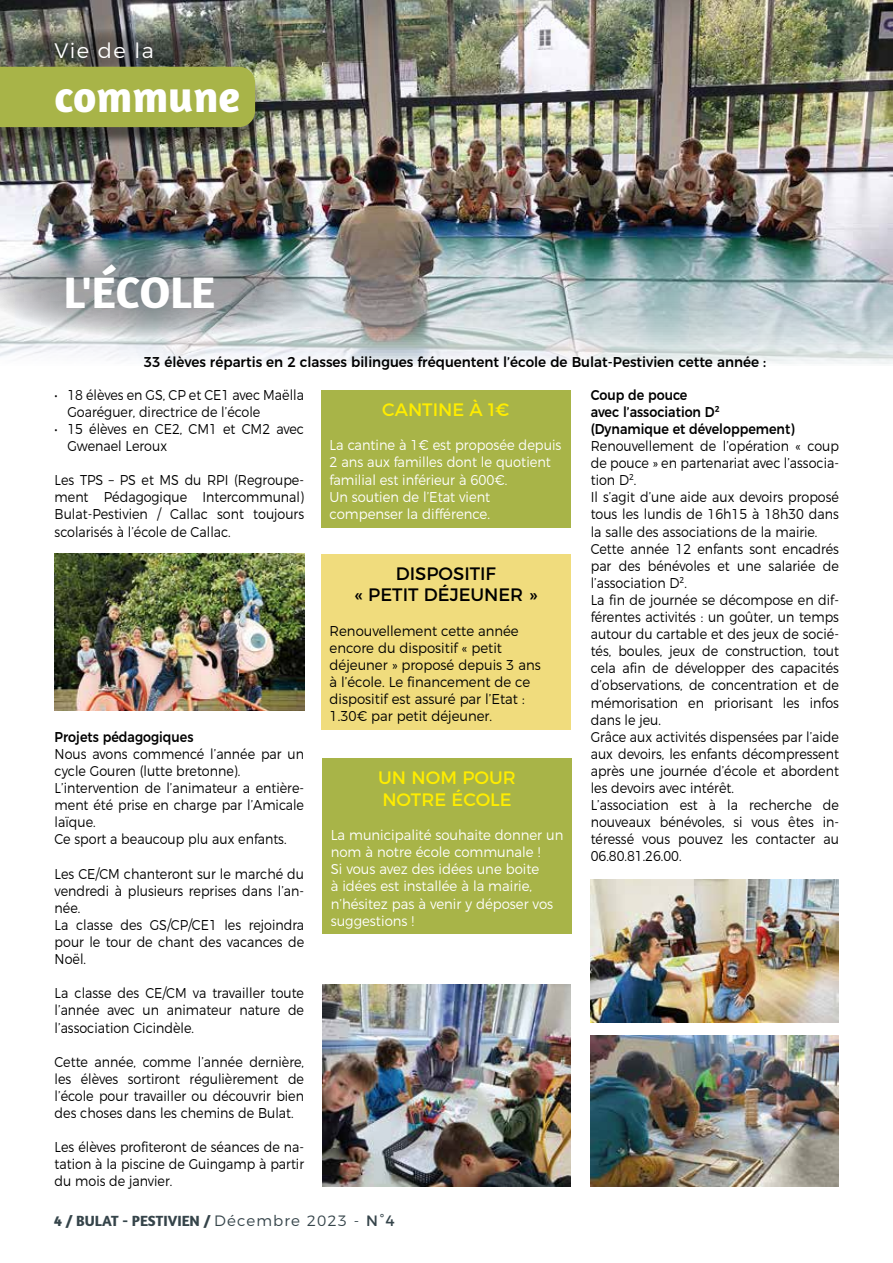
<style>
.page{position:relative;width:893px;height:1263px;background:#fff}
.page>*{position:absolute;margin:0;border:0;box-sizing:border-box;transform-origin:0 0}
.t1{font:700 45px "Amaranth";color:#fff}
.t2{font:300 21px "Montserrat";letter-spacing:.06em;color:#fff}
.t3{font:18px/21.6px "Montserrat";color:#ffed00}
.t4{font:18px/21.6px "Montserrat";color:#000;text-align:center}
.t5{font:700 15px "Amaranth";color:#35444a}
.t6{font:300 14.25px/17.1px "Montserrat";color:#000;scale:.89 1}
.t7{font:300 14.25px/17.1px "Montserrat";color:#000;scale:.93 1}
.t8{font:300 14.25px/17.1px "Montserrat";color:#fff;scale:.93 1}
.t9{font:300 14.25px/17.1px "Montserrat";color:#fff;scale:.91 1}
.t10{font:500 14.25px "Montserrat";color:#000;scale:.95 1}
.t11{font:500 14.25px/17.1px "Montserrat";color:#000;scale:.89 1}
.s1{font-family:"Montserrat";font-weight:300}
.s2{font-family:"Montserrat";font-weight:400}
</style>
<div class="page">
<img style="left:0;top:0;width:893px;height:364px">
<svg style="left:0;top:239px;width:320px;height:99px;background:#a4aeb0"></svg>
<div style="left:0;top:70px;width:263px;height:76px;background:#000;opacity:.5"></div>
<svg style="left:0;top:29px;width:255px;height:98px;background:#88914b"></svg>
<img style="left:54px;top:554px;width:250px;height:156px">
<div style="left:321px;top:554px;width:250px;height:175px;background:#f0dc7d"></div>
<div style="left:321px;top:390px;width:250px;height:137px;background:#a8b448"></div>
<div style="left:322px;top:758px;width:250px;height:176px;background:#a8b448"></div>
<img style="left:322px;top:984px;width:249px;height:202px">
<img style="left:591px;top:1035px;width:248px;height:151px">
<img style="left:591px;top:879px;width:248px;height:144px">
<h2 class="t2" style="left:55px;top:34px;width:101px">Vie de la</h2>
<h1 class="t1" style="left:55px;top:68px;width:187px">commune</h1>
<h1 class="t1" style="left:64px;top:264px;width:152px">L'ÉCOLE</h1>
<p class="t10" style="left:144px;top:350px;width:657px">33 élèves répartis en 2 classes bilingues fréquentent l’école de Bulat-Pestivien cette année :</p>
<p class="t6" style="left:67px;top:385px;width:267px;text-indent:-13px">• 18 élèves en GS, CP et CE1 avec Maëlla<br>Goaréguer, directrice de l’école</p>
<p class="t6" style="left:67px;top:419px;width:267px;text-indent:-13px">• 15 élèves en CE2, CM1 et CM2 avec<br>Gwenael Leroux</p>
<p class="t6" style="left:55px;top:470px;width:282px;text-align:justify">Les TPS – PS et MS du RPI (Regroupe&shy;ment Pédagogique Intercommunal)<br>Bulat-Pestivien / Callac sont toujours scolarisés à l’école de Callac.</p>
<p class="t11" style="left:55px;top:727px;width:158px">Projets pédagogiques</p>
<p class="t6" style="left:55px;top:744px;width:282px">Nous avons commencé l’année par un cycle Gouren (lutte bretonne).<br>L’intervention de l’animateur a entière&shy;ment été prise en charge par l’Amicale laïque.<br>Ce sport a beaucoup plu aux enfants.</p>
<p class="t6" style="left:55px;top:864px;width:282px">Les CE/CM chanteront sur le marché du vendredi à plusieurs reprises dans l’an&shy;née.<br>La classe des GS/CP/CE1 les rejoindra pour le tour de chant des vacances de<br>Noël.</p>
<p class="t6" style="left:55px;top:983px;width:282px;text-align:justify">La classe des CE/CM va travailler toute l’année avec un animateur nature de l’association Cicindèle.</p>
<p class="t6" style="left:55px;top:1052px;width:282px;text-align:justify">Cette année, comme l’année dernière, les élèves sortiront régulièrement de l’école pour travailler ou découvrir bien des choses dans les chemins de Bulat.</p>
<p class="t6" style="left:55px;top:1137px;width:282px;text-align:justify">Les élèves profiteront de séances de na&shy;tation à la piscine de Guingamp à partir du mois de janvier.</p>
<p class="t3" style="left:382px;top:397px;width:129px">CANTINE À 1€</p>
<p class="t9" style="left:330px;top:435px;width:256px">La cantine à 1€ est proposée depuis<br>2 ans aux familles dont le quotient familial est inférieur à 600€.<br>Un soutien de l’Etat vient compenser la différence.</p>
<p class="t4" style="left:355px;top:561px;width:184px">DISPOSITIF<br>« PETIT DÉJEUNER »</p>
<p class="t7" style="left:330px;top:621px;width:229px">Renouvellement cette année encore du dispositif « petit déjeuner » proposé depuis 3 ans à l’école. Le financement de ce dispositif est assuré par l’Etat :<br>1.30€ par petit déjeuner.</p>
<p class="t3" style="left:378px;top:766px;width:139px">UN NOM POUR<br>NOTRE ÉCOLE</p>
<p class="t8" style="left:331px;top:825px;width:252px">La municipalité souhaite donner un nom à notre école communale !<br>Si vous avez des idées une boite<br>à idées est installée à la mairie, n’hésitez pas à venir y déposer vos suggestions !</p>
<p class="t5" style="left:54px;top:1211px;width:342px">4 / BULAT - PESTIVIEN / <span class="s1">Décembre 2023 -</span> <span class="s2">N°4</span></p>
<p class="t11" style="left:591px;top:385px;width:231px">Coup de pouce<br>avec l’association D² (Dynamique et développement)</p>
<p class="t6" style="left:591px;top:436px;width:280px">Renouvellement de l’opération « coup de pouce » en partenariat avec l’associa&shy;tion D².<br>Il s’agit d’une aide aux devoirs proposé tous les lundis de 16h15 à 18h30 dans la salle des associations de la mairie.<br>Cette année 12 enfants sont encadrés par des bénévoles et une salariée de l’association D².<br>La fin de journée se décompose en dif&shy;férentes activités : un goûter, un temps autour du cartable et des jeux de socié&shy;tés, boules, jeux de construction, tout cela afin de développer des capacités d’observations, de concentration et de mémorisation en priorisant les infos dans le jeu.<br>Grâce aux activités dispensées par l’aide aux devoirs, les enfants décompressent après une journée d’école et abordent les devoirs avec intérêt.<br>L’association est à la recherche de nouveaux bénévoles, si vous êtes in&shy;téressé vous pouvez les contacter au 06.80.81.26.00.</p>
</div>
